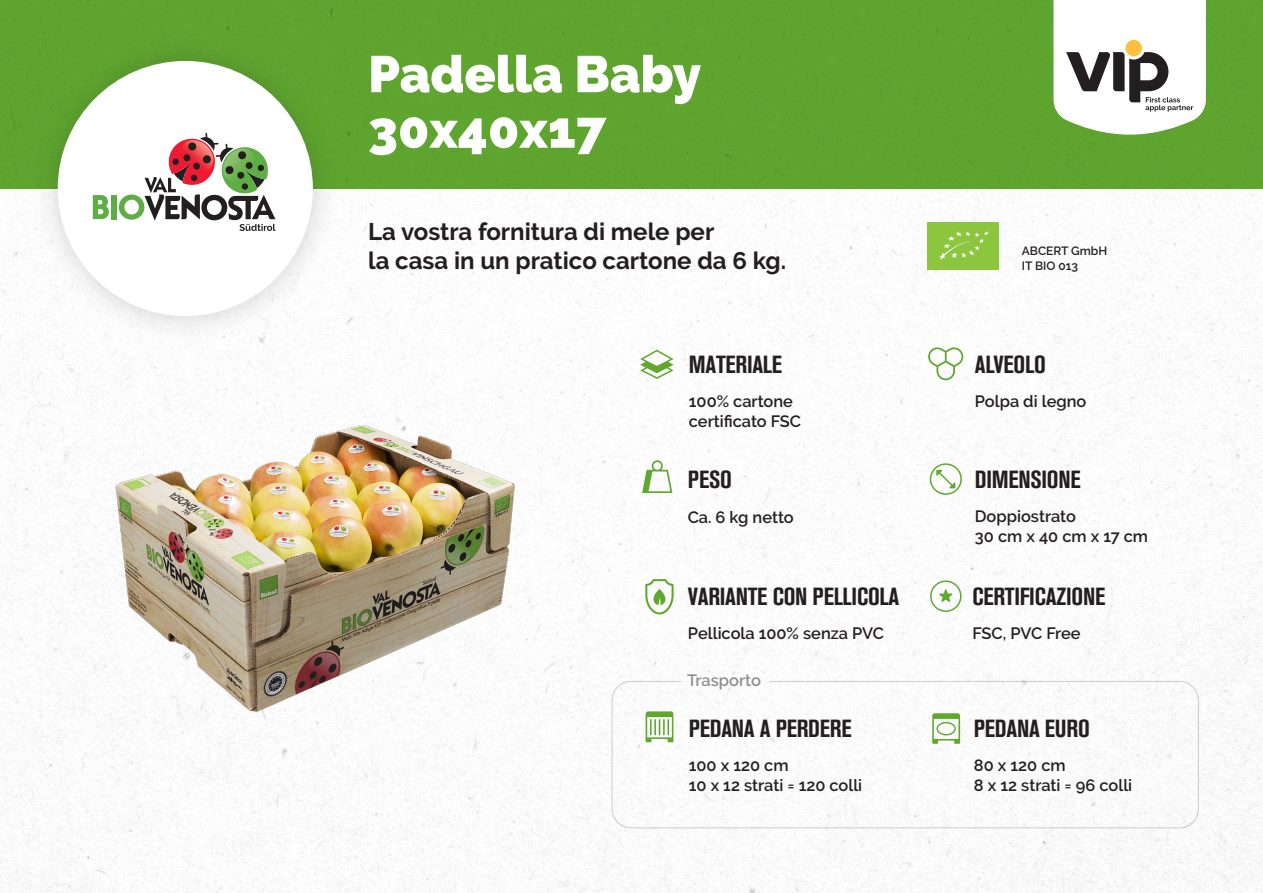
<style>
.page{position:relative;width:1263px;height:893px;background:#fff}
.page>*{position:absolute;margin:0;border:0;box-sizing:border-box;transform-origin:0 0}
.t1{font:900 51.3px "Raleway";color:#fff}
.t2{font:24.6px "Akzidenz Grotesk BQ Bd Cnd Alt";letter-spacing:-.01em;color:#231f20}
.t3{font:700 24px "Raleway";color:#231f20}
.t4{font:600 16.35px "Raleway";color:#231f20}
.t5{font:600 16.35px "Raleway";letter-spacing:-.025em;color:#231f20}
.t6{font:600 12px "Raleway";color:#231f20}
</style>
<div class="page">
<img style="left:0;top:0;width:1263px;height:893px">
<div style="left:611px;top:681px;width:588px;height:147px;border:1px solid #231f20;border-radius:19px"></div>
<svg style="left:1053px;top:0;width:153px;height:135px"></svg>
<div style="left:30px;top:33px;width:311px;height:311px;background:#231f20;opacity:.2"></div>
<div style="left:58px;top:61px;width:255px;height:255px;background:#fff;border-radius:50%"></div>
<svg style="left:75px;top:119px;width:218px;height:112px"></svg>
<img style="left:71px;top:378px;width:488px;height:380px">
<svg style="left:642px;top:460px;width:30px;height:33px"></svg>
<svg style="left:645px;top:579px;width:29px;height:35px"></svg>
<svg style="left:930px;top:463px;width:32px;height:32px"></svg>
<svg style="left:930px;top:580px;width:31px;height:32px"></svg>
<svg style="left:640px;top:350px;width:34px;height:29px"></svg>
<svg style="left:646px;top:711px;width:27px;height:31px"></svg>
<svg style="left:932px;top:713px;width:28px;height:31px"></svg>
<svg style="left:928px;top:347px;width:35px;height:33px"></svg>
<div style="left:927px;top:222px;width:72px;height:48px;background:#8bc63e"></div>
<svg style="left:939px;top:231px;width:50px;height:29px"></svg>
<p class="t1" style="left:368px;top:44px;width:334px">Padella Baby</p>
<p class="t1" style="left:368px;top:100px;width:240px">30x40x17</p>
<p class="t3" style="left:368px;top:218px;width:348px">La vostra fornitura di mele per</p>
<p class="t3" style="left:368px;top:247px;width:419px">la casa in un pratico cartone da 6 kg.</p>
<p class="t6" style="left:1022px;top:244px;width:87px">ABCERT GmbH</p>
<p class="t6" style="left:1022px;top:258px;width:58px">IT BIO 013</p>
<p class="t2" style="left:689px;top:350px;width:95px">MATERIALE</p>
<p class="t2" style="left:975px;top:350px;width:72px">ALVEOLO</p>
<p class="t4" style="left:689px;top:392px;width:106px">100% cartone</p>
<p class="t4" style="left:689px;top:411px;width:114px">certificato FSC</p>
<p class="t4" style="left:975px;top:392px;width:113px">Polpa di legno</p>
<p class="t2" style="left:688px;top:466px;width:45px">PESO</p>
<p class="t4" style="left:688px;top:507px;width:108px">Ca. 6 kg netto</p>
<p class="t2" style="left:688px;top:582px;width:213px">VARIANTE CON PELLICOLA</p>
<p class="t4" style="left:688px;top:624px;width:198px">Pellicola 100% senza PVC</p>
<p class="t4" style="left:687px;top:670px;width:75px">Trasporto</p>
<p class="t2" style="left:975px;top:465px;width:107px">DIMENSIONE</p>
<p class="t4" style="left:975px;top:507px;width:103px">Doppiostrato</p>
<p class="t4" style="left:975px;top:527px;width:175px">30 cm x 40 cm x 17 cm</p>
<p class="t2" style="left:972px;top:582px;width:135px">CERTIFICAZIONE</p>
<p class="t5" style="left:972px;top:624px;width:109px">FSC, PVC Free</p>
<p class="t2" style="left:689px;top:714px;width:164px">PEDANA A PERDERE</p>
<p class="t2" style="left:974px;top:714px;width:117px">PEDANA EURO</p>
<p class="t4" style="left:689px;top:756px;width:101px">100 x 120 cm</p>
<p class="t4" style="left:689px;top:776px;width:175px">10 x 12 strati = 120 colli</p>
<p class="t4" style="left:974px;top:756px;width:93px">80 x 120 cm</p>
<p class="t4" style="left:974px;top:776px;width:160px">8 x 12 strati = 96 colli</p>
</div>
